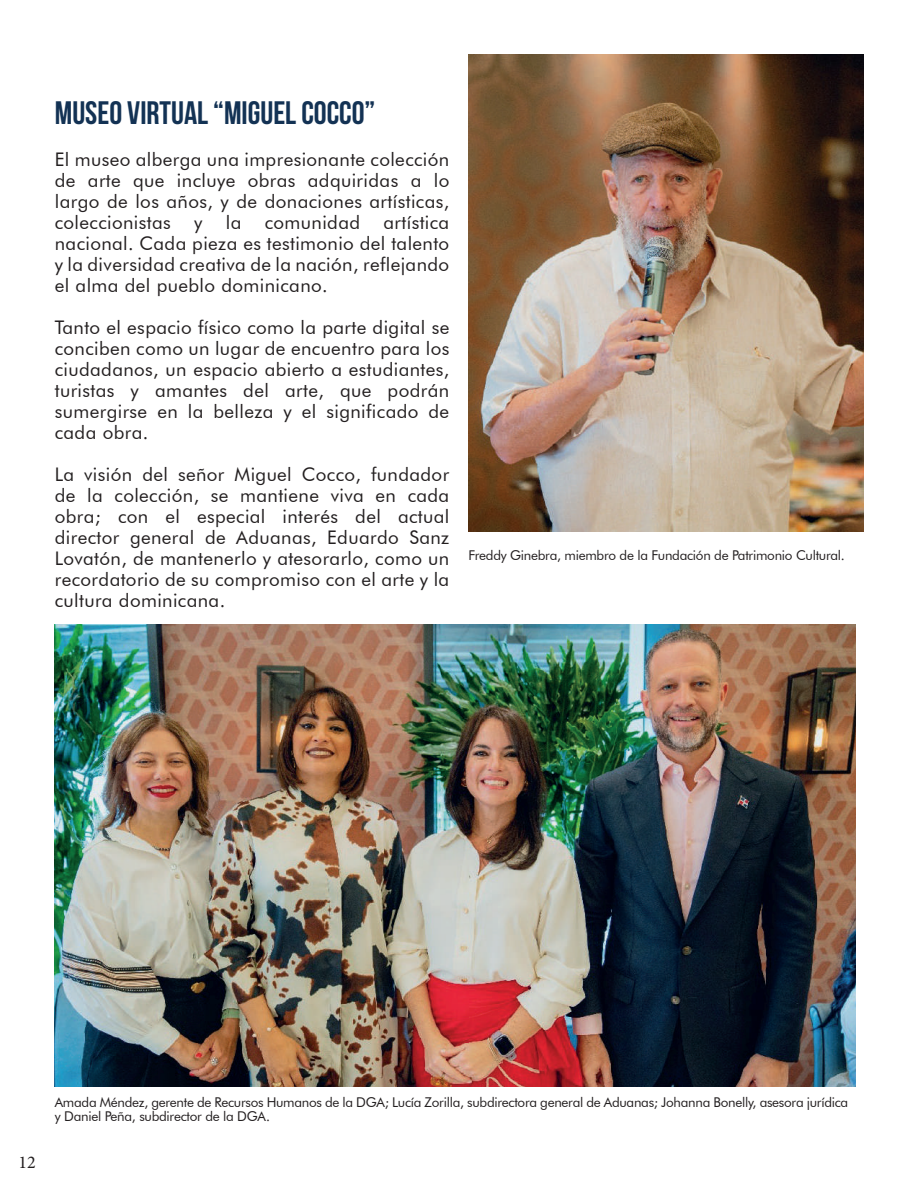
<style>
.page{position:relative;width:918px;height:1188px;background:#fff}
.page>*{position:absolute;margin:0;border:0;box-sizing:border-box;transform-origin:0 0}
.t1{font:700 32.4px "Bebas Neue";color:#133254}
.t2{font:18.75px/21px "Futura BT";letter-spacing:.02em;color:#231f20;text-align:justify}
.t3{font:18px "Minion Pro";color:#231f20}
.t4{font:13.5px/13.5px "Futura BT";letter-spacing:-.02em;color:#231f20}
</style>
<div class="page">
<img style="left:55px;top:624px;width:800px;height:462px">
<img style="left:468px;top:54px;width:396px;height:478px">
<h1 class="t1" style="left:55px;top:95px;width:322px">MUSEO VIRTUAL “MIGUEL COCCO”</h1>
<p class="t2" style="left:55px;top:149px;width:396px">El museo alberga una impresionante colección de arte que incluye obras adquiridas a lo largo de los años, y de donaciones artísticas, coleccionistas y la comunidad artística nacional. Cada pieza es testimonio del talento y la diversidad creativa de la nación, reflejando el alma del pueblo dominicano.</p>
<p class="t2" style="left:55px;top:317px;width:396px">Tanto el espacio físico como la parte digital se conciben como un lugar de encuentro para los ciudadanos, un espacio abierto a estudiantes, turistas y amantes del arte, que podrán sumergirse en la belleza y el significado de cada obra.</p>
<p class="t2" style="left:55px;top:464px;width:396px">La visión del señor Miguel Cocco, fundador de la colección, se mantiene viva en cada obra; con el especial interés del actual director general de Aduanas, Eduardo Sanz Lovatón, de mantenerlo y atesorarlo, como un recordatorio de su compromiso con el arte y la cultura dominicana.</p>
<p class="t4" style="left:468px;top:549px;width:378px">Freddy Ginebra, miembro de la Fundación de Patrimonio Cultural.</p>
<p class="t3" style="left:19px;top:1150px;width:19px">12</p>
<p class="t4" style="left:55px;top:1096px;width:795px">Amada Méndez, gerente de Recursos Humanos de la DGA; Lucía Zorilla, subdirectora general de Aduanas; Johanna Bonelly, asesora jurídica y Daniel Peña, subdirector de la DGA.</p>
</div>
